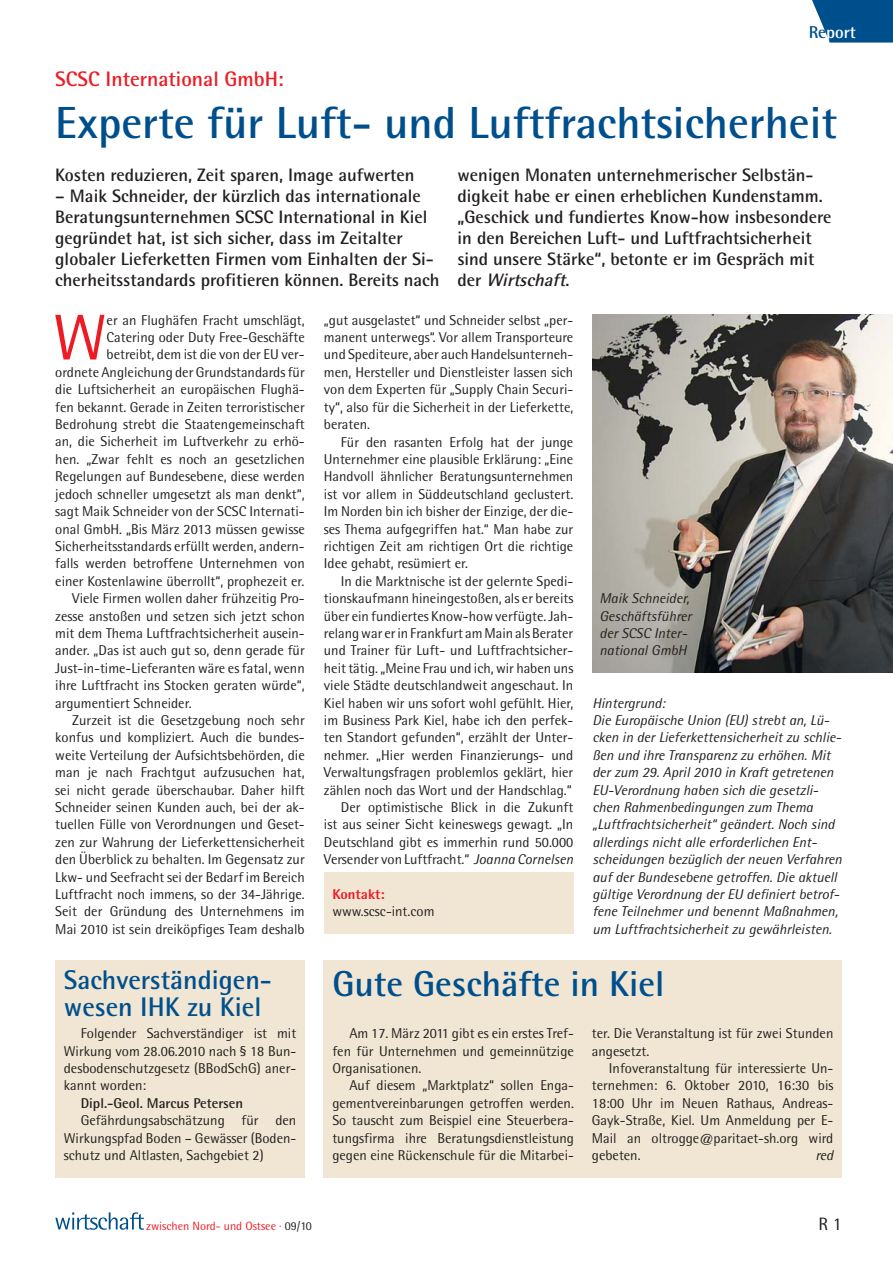
<style>
.page{position:relative;width:893px;height:1263px;background:#fff}
.page>*{position:absolute;margin:0;border:0;box-sizing:border-box;transform-origin:0 0}
.t1{font:64.65px "Rotis Semi Sans";color:#ed1c24}
.t2{font:700 45px "Rotis Semi Sans";color:#004f8d}
.t3{font:700 36px "Rotis Semi Sans";color:#004f8d}
.t4{font:700 27px/27px "Rotis Semi Sans";color:#004f8d}
.t5{font:700 21px "Rotis Semi Sans";color:#ed1c24}
.t6{font:700 18px/21px "Rotis Semi Sans";color:#231f20}
.t7{font:18px "Rotis Semi Sans";color:#231f20}
.t8{font:700 17.25px "Rotis Semi Sans";color:#fff}
.t9{font:14.25px/17.4px "Rotis Semi Sans";color:#231f20;text-align:justify}
.t10{font:italic 14.25px/17.4px "Rotis Semi Sans";color:#231f20}
.t11{font:700 14.25px "Rotis Semi Sans";color:#231f20}
.t12{font:800 14.25px "Rotis Semi Sans";color:#ed1c24}
.t13{font:12px "Rotis Semi Sans";color:#ed1c24}
.s1{color:#004f8d}
.s2{font-style:italic}
.s3{color:#231f20}
</style>
<div class="page">
<svg style="left:812px;top:0;width:81px;height:43px;background:#1e639a"></svg>
<svg style="left:55px;top:1212px;width:89px;height:18px"></svg>
<img style="left:592px;top:314px;width:301px;height:359px">
<div style="left:55px;top:960px;width:250px;height:217px;background:#f1e6d3"></div>
<div style="left:324px;top:960px;width:518px;height:47px;background:#f1e6d3"></div>
<div style="left:324px;top:872px;width:249px;height:62px;background:#f1e6d3"></div>
<div style="left:324px;top:1003px;width:518px;height:174px;background:#f1e6d3"></div>
<p class="t8" style="left:809px;top:26px;width:49px"><span class="s1">Re</span>port</p>
<h3 class="t5" style="left:55px;top:71px;width:230px">SCSC International GmbH:</h3>
<h2 class="t2" style="left:55px;top:107px;width:783px">Experte für Luft- und Luftfrachtsicherheit</h2>
<p class="t6" style="left:55px;top:166px;width:361px">Kosten reduzieren, Zeit sparen, Image aufwerten</p>
<p class="t6" style="left:55px;top:187px;width:386px">– Maik Schneider, der kürzlich das internationale Beratungsunternehmen SCSC International in Kiel gegründet hat, ist sich sicher, dass im Zeitalter globaler Lieferketten Firmen vom Einhalten der Si&shy;cherheitsstandards profitieren können. Bereits nach</p>
<p class="t6" style="left:458px;top:166px;width:375px">wenigen Monaten unternehmerischer Selbstän&shy;digkeit habe er einen erheblichen Kundenstamm. „Geschick und fundiertes Know-how insbesondere in den Bereichen Luft- und Luftfrachtsicherheit sind unsere Stärke“, betonte er im Gespräch mit<br>d e r <span class="s2">Wirtschaft</span>.</p>
<h1 class="t1" style="left:53px;top:315px;width:55px">W</h1>
<p class="t9" style="left:107px;top:313px;width:200px">er an Flughäfen Fracht umschlägt,</p>
<p class="t9" style="left:107px;top:330px;width:200px">Catering oder Duty Free-Geschäfte</p>
<p class="t9" style="left:107px;top:347px;width:200px">betreibt, dem ist die von der EU ver-</p>
<p class="t9" style="left:55px;top:365px;width:251px">ordnete Angleichung der Grundstandards für</p>
<p class="t9" style="left:55px;top:382px;width:251px">die Luftsicherheit an europäischen Flughä-</p>
<p class="t9" style="left:55px;top:400px;width:251px">fen bekannt. Gerade in Zeiten terroristischer</p>
<p class="t9" style="left:55px;top:417px;width:251px">Bedrohung strebt die Staatengemeinschaft</p>
<p class="t9" style="left:55px;top:434px;width:251px">an, die Sicherheit im Luftverkehr zu erhö-</p>
<p class="t9" style="left:55px;top:452px;width:251px">hen. „Zwar fehlt es noch an gesetzlichen</p>
<p class="t9" style="left:55px;top:469px;width:251px">Regelungen auf Bundesebene, diese werden</p>
<p class="t9" style="left:55px;top:487px;width:251px">jedoch schneller umgesetzt als man denkt“,</p>
<p class="t9" style="left:55px;top:504px;width:251px">sagt Maik Schneider von der SCSC Internati-</p>
<p class="t9" style="left:55px;top:521px;width:251px">onal GmbH. „Bis März 2013 müssen gewisse</p>
<p class="t9" style="left:55px;top:539px;width:251px">Sicherheitsstandards erfüllt werden, andern-</p>
<p class="t9" style="left:55px;top:556px;width:251px">falls werden betroffene Unternehmen von</p>
<p class="t9" style="left:55px;top:574px;width:250px">einer Kostenlawine überrollt“, prophezeit er.</p>
<p class="t9" style="left:72px;top:591px;width:234px">Viele Firmen wollen daher frühzeitig Pro-</p>
<p class="t9" style="left:55px;top:608px;width:251px">zesse anstoßen und setzen sich jetzt schon</p>
<p class="t9" style="left:55px;top:626px;width:251px">mit dem Thema Luftfrachtsicherheit ausein-</p>
<p class="t9" style="left:55px;top:643px;width:251px">ander. „Das ist auch gut so, denn gerade für</p>
<p class="t9" style="left:55px;top:661px;width:251px">Just-in-time-Lieferanten wäre es fatal, wenn</p>
<p class="t9" style="left:55px;top:678px;width:251px">ihre Luftfracht ins Stocken geraten würde“,</p>
<p class="t9" style="left:55px;top:695px;width:138px">argumentiert Schneider.</p>
<p class="t9" style="left:72px;top:713px;width:234px">Zurzeit ist die Gesetzgebung noch sehr</p>
<p class="t9" style="left:55px;top:730px;width:251px">konfus und kompliziert. Auch die bundes-</p>
<p class="t9" style="left:55px;top:748px;width:251px">weite Verteilung der Aufsichtsbehörden, die</p>
<p class="t9" style="left:55px;top:765px;width:251px">man je nach Frachtgut aufzusuchen hat,</p>
<p class="t9" style="left:55px;top:782px;width:251px">sei nicht gerade überschaubar. Daher hilft</p>
<p class="t9" style="left:55px;top:800px;width:251px">Schneider seinen Kunden auch, bei der ak-</p>
<p class="t9" style="left:55px;top:817px;width:251px">tuellen Fülle von Verordnungen und Geset-</p>
<p class="t9" style="left:55px;top:835px;width:251px">zen zur Wahrung der Lieferkettensicherheit</p>
<p class="t9" style="left:55px;top:852px;width:251px">den Überblick zu behalten. Im Gegensatz zur</p>
<p class="t9" style="left:55px;top:869px;width:251px">Lkw- und Seefracht sei der Bedarf im Bereich</p>
<p class="t9" style="left:55px;top:887px;width:251px">Luftfracht noch immens, so der 34-Jährige.</p>
<p class="t9" style="left:55px;top:904px;width:251px">Seit der Gründung des Unternehmens im</p>
<p class="t9" style="left:55px;top:922px;width:251px">Mai 2010 ist sein dreiköpfiges Team deshalb</p>
<h3 class="t4" style="left:64px;top:969px;width:210px">Sachverständigen&shy;wesen IHK zu Kiel</h3>
<p class="t9" style="left:64px;top:1026px;width:234px;text-indent:17px">Folgender Sachverständiger ist mit Wirkung vom 28.06.2010 nach § 18 Bun&shy;desbodenschutzgesetz (BBodSchG) aner&shy;kannt worden:</p>
<p class="t11" style="left:81px;top:1098px;width:164px">Dipl.-Geol. Marcus Petersen</p>
<p class="t9" style="left:64px;top:1113px;width:234px;text-indent:17px">Gefährdungsabschätzung für den Wirkungspfad Boden – Gewässer (Boden&shy;schutz und Altlasten, Sachgebiet 2)</p>
<p class="t9" style="left:324px;top:313px;width:251px">„gut ausgelastet“ und Schneider selbst „per&shy;manent unterwegs“. Vor allem Transporteure und Spediteure, aber auch Handelsunterneh&shy;men, Hersteller und Dienstleister lassen sich von dem Experten für „Supply Chain Securi&shy;ty“, also für die Sicherheit in der Lieferkette, beraten.</p>
<p class="t9" style="left:324px;top:434px;width:251px;text-indent:17px">Für den rasanten Erfolg hat der junge Unternehmer eine plausible Erklärung: „Eine Handvoll ähnlicher Beratungsunternehmen ist vor allem in Süddeutschland geclustert.<br>Im Norden bin ich bisher der Einzige, der die&shy;ses Thema aufgegriffen hat.“ Man habe zur richtigen Zeit am richtigen Ort die richtige Idee gehabt, resümiert er.</p>
<p class="t9" style="left:324px;top:574px;width:251px;text-align:right">In die Marktnische ist der gelernte Spedi&shy;tionskaufmann hineingestoßen, als er bereits über ein fundiertes Know-how verfügte. Jah&shy;relang war er in Frankfurt am Main als Berater und Trainer für Luft- und Luftfrachtsicher&shy;heit tätig. „Meine Frau und ich, wir haben uns viele Städte deutschlandweit angeschaut. In Kiel haben wir uns sofort wohl gefühlt. Hier, im Business Park Kiel, habe ich den perfek&shy;ten Standort gefunden“, erzählt der Unter&shy;nehmer. „Hier werden Finanzierungs- und Verwaltungsfragen problemlos geklärt, hier zählen noch das Wort und der Handschlag.“ Der optimistische Blick in die Zukunft<br>ist aus seiner Sicht keineswegs gewagt. „In Deutschland gibt es immerhin rund 50.000<br>Versender von Luftfracht.“ <span class="s2">Joanna Cornelsen</span></p>
<p class="t12" style="left:332px;top:889px;width:54px">Kontakt:</p>
<p class="t9" style="left:332px;top:904px;width:104px">www.scsc-int.com</p>
<p class="t10" style="left:600px;top:591px;width:94px">Maik Schneider,<br>Geschäftsführer der SCSC Inter&shy;national GmbH</p>
<p class="t10" style="left:592px;top:695px;width:251px">Hintergrund:<br>Die Europäische Union (EU) strebt an, Lü&shy;cken in der Lieferkettensicherheit zu schlie&shy;ßen und ihre Transparenz zu erhöhen. Mit der zum 29. April 2010 in Kraft getretenen EU-Verordnung haben sich die gesetzli&shy;chen Rahmenbedingungen zum Thema „Luftfrachtsicherheit“ geändert. Noch sind allerdings nicht alle erforderlichen Ent&shy;scheidungen bezüglich der neuen Verfahren auf der Bundesebene getroffen. Die aktuell gültige Verordnung der EU definiert betrof&shy;fene Teilnehmer und benennt Maßnahmen, um Luftfrachtsicherheit zu gewährleisten.</p>
<h3 class="t3" style="left:332px;top:971px;width:334px">Gute Geschäfte in Kiel</h3>
<p class="t9" style="left:332px;top:1026px;width:243px;text-indent:17px">Am 17. März 2011 gibt es ein erstes Tref&shy;fen für Unternehmen und gemeinnützige Organisationen.</p>
<p class="t9" style="left:332px;top:1078px;width:243px;text-indent:17px">Auf diesem „Marktplatz“ sollen Enga&shy;gementvereinbarungen getroffen werden.<br>So tauscht zum Beispiel eine Steuerbera&shy;tungsfirma ihre Beratungsdienstleistung gegen eine Rückenschule für die Mitarbei-</p>
<p class="t9" style="left:592px;top:1026px;width:243px">ter. Die Veranstaltung ist für zwei Stunden angesetzt.</p>
<p class="t9" style="left:592px;top:1061px;width:243px;text-indent:17px">Infoveranstaltung für interessierte Un&shy;ternehmen: 6. Oktober 2010, 16:30 bis 18:00 Uhr im Neuen Rathaus, Andreas-Gayk-Straße, Kiel. Um Anmeldung per E-Mail an oltrogge@paritaet-sh.org wird gebeten.</p>
<p class="t10" style="left:816px;top:1148px;width:19px">red</p>
<p class="t13" style="left:146px;top:1221px;width:167px">zwischen Nord- und Ostsee · <span class="s3">09/10</span></p>
<p class="t7" style="left:819px;top:1217px;width:25px">R 1</p>
</div>
